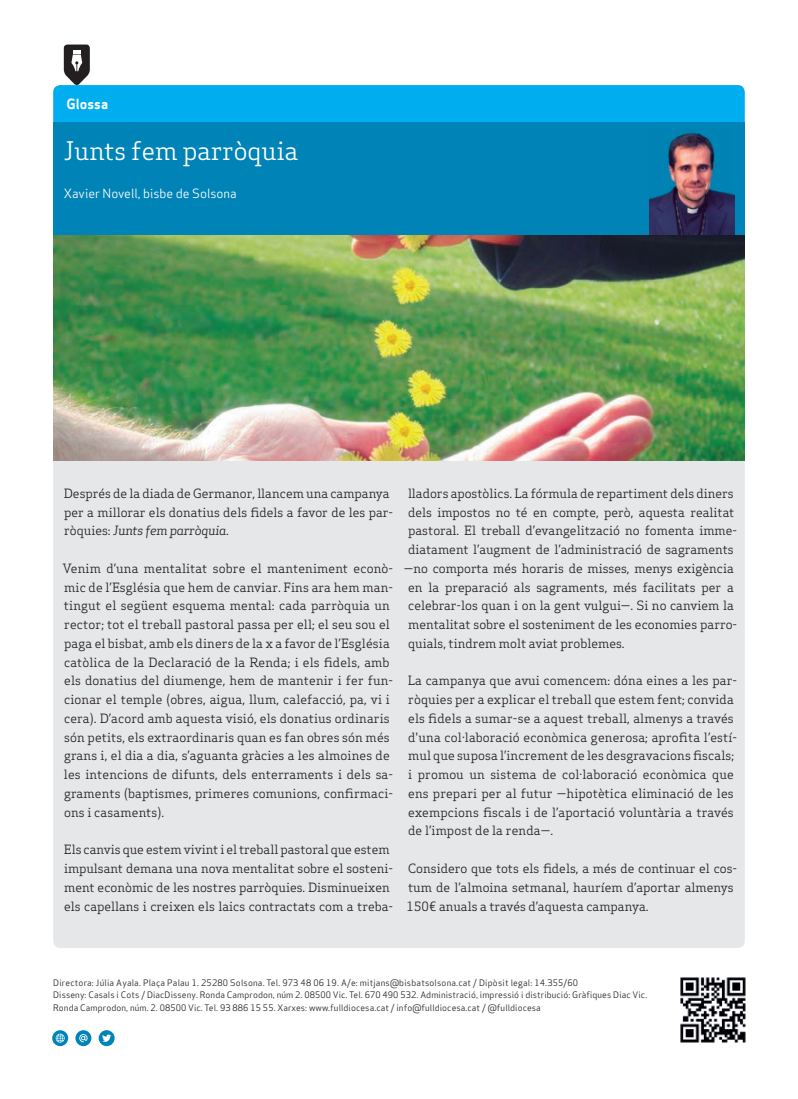
<style>
.page{position:relative;width:798px;height:1099px;background:#fff}
.page>*{position:absolute;margin:0;border:0;box-sizing:border-box;transform-origin:0 0}
.t1{font:25px "Apex Serif";color:#fff}
.t2{font:13.75px "Apex Sans Bold T";color:#fff}
.t3{font:12.5px/18.8px "Apex Serif";color:#231f20}
.t4{font:12.5px "Apex Sans Book T";color:#fff}
.t5{font:8.75px/12.5px "Apex Sans Book T";letter-spacing:.01em;color:#231f20}
.s1{font-style:italic}
</style>
<div class="page">
<div style="left:53px;top:460px;width:691px;height:488px;background:#e6e7e9"></div>
<img style="left:680px;top:977px;width:66px;height:66px">
<svg style="left:52px;top:1030px;width:16px;height:16px"></svg>
<svg style="left:56px;top:1033px;width:9px;height:9px"></svg>
<svg style="left:75px;top:1030px;width:16px;height:16px"></svg>
<svg style="left:79px;top:1033px;width:9px;height:9px"></svg>
<svg style="left:99px;top:1030px;width:16px;height:16px"></svg>
<svg style="left:102px;top:1034px;width:9px;height:8px"></svg>
<div style="left:53px;top:123px;width:691px;height:112px;background:#0083b6"></div>
<svg style="left:53px;top:45px;width:691px;height:78px"></svg>
<img style="left:649px;top:129px;width:84px;height:106px">
<img style="left:53px;top:235px;width:691px;height:225px">
<p class="t2" style="left:67px;top:95px;width:43px">Glossa</p>
<h1 class="t1" style="left:64px;top:135px;width:236px">Junts fem parròquia</h1>
<p class="t4" style="left:64px;top:185px;width:174px">Xavier Novell, bisbe de Solsona</p>
<p class="t3" style="left:64px;top:483px;width:330px">Després de la diada de Germanor, llancem una campanya per a millorar els donatius dels fidels a favor de les par&shy;ròquies: <span class="s1">Junts fem parròquia</span>.</p>
<p class="t3" style="left:63px;top:558px;width:331px">Venim d’una mentalitat sobre el manteniment econò&shy;mic de l’Església que hem de canviar. Fins ara hem man&shy;tingut el següent esquema mental: cada parròquia un rector; tot el treball pastoral passa per ell; el seu sou el paga el bisbat, amb els diners de la x a favor de l’Església catòlica de la Declaració de la Renda; i els fidels, amb els donatius del diumenge, hem de mantenir i fer fun&shy;cionar el temple (obres, aigua, llum, calefacció, pa, vi i cera). D’acord amb aquesta visió, els donatius ordinaris són petits, els extraordinaris quan es fan obres són més grans i, el dia a dia, s’aguanta gràcies a les almoines de les intencions de difunts, dels enterraments i dels sa&shy;graments (baptismes, primeres comunions, confirmaci&shy;ons i casaments).</p>
<p class="t3" style="left:64px;top:840px;width:330px">Els canvis que estem vivint i el treball pastoral que estem impulsant demana una nova mentalitat sobre el sosteni&shy;ment econòmic de les nostres parròquies. Disminueixen els capellans i creixen els laics contractats com a treba-</p>
<p class="t3" style="left:408px;top:483px;width:327px">lladors apostòlics. La fórmula de repartiment dels diners</p>
<p class="t3" style="left:408px;top:502px;width:328px">dels impostos no té en compte, però, aquesta realitat</p>
<p class="t3" style="left:408px;top:521px;width:330px">pastoral. El treball d’evangelització no fomenta imme-</p>
<p class="t3" style="left:408px;top:540px;width:327px">diatament l’augment de l’administració de sagraments</p>
<p class="t3" style="left:403px;top:558px;width:331px">—no comporta més horaris de misses, menys exigència</p>
<p class="t3" style="left:408px;top:577px;width:327px">en la preparació als sagraments, més facilitats per a</p>
<p class="t3" style="left:408px;top:596px;width:327px">celebrar-los quan i on la gent vulgui—. Si no canviem la</p>
<p class="t3" style="left:408px;top:615px;width:330px">mentalitat sobre el sosteniment de les economies parro-</p>
<p class="t3" style="left:408px;top:633px;width:218px">quials, tindrem molt aviat problemes.</p>
<p class="t3" style="left:408px;top:671px;width:331px">La campanya que avui comencem: dóna eines a les par&shy;ròquies per a explicar el treball que estem fent; convida els fidels a sumar-se a aquest treball, almenys a través d'una col·laboració econòmica generosa; aprofita l’estí&shy;mul que suposa l’increment de les desgravacions fiscals; i promou un sistema de col·laboració econòmica que ens prepari per al futur —hipotètica eliminació de les exempcions fiscals i de l’aportació voluntària a través de l’impost de la renda—.</p>
<p class="t3" style="left:406px;top:858px;width:332px">Considero que tots els fidels, a més de continuar el cos&shy;tum de l’almoina setmanal, hauríem d’aportar almenys<br>150€ anuals a través d’aquesta campanya.</p>
<p class="t5" style="left:53px;top:976px;width:595px">Directora: Júlia Ayala. Plaça Palau 1. 25280 Solsona. Tel. 973 48 06 19. A/e: mitjans@bisbatsolsona.cat / Dipòsit legal: 14.355/60<br>Disseny: Casals i Cots / DiacDisseny. Ronda Camprodon, núm 2. 08500 Vic. Tel. 670 490 532. Administració, impressió i distribució: Gràfiques Diac Vic.<br>Ronda Camprodon, núm. 2. 08500 Vic. Tel. 93 886 15 55. Xarxes: www.fulldiocesa.cat / info@fulldiocesa.cat / @fulldiocesa</p>
</div>
